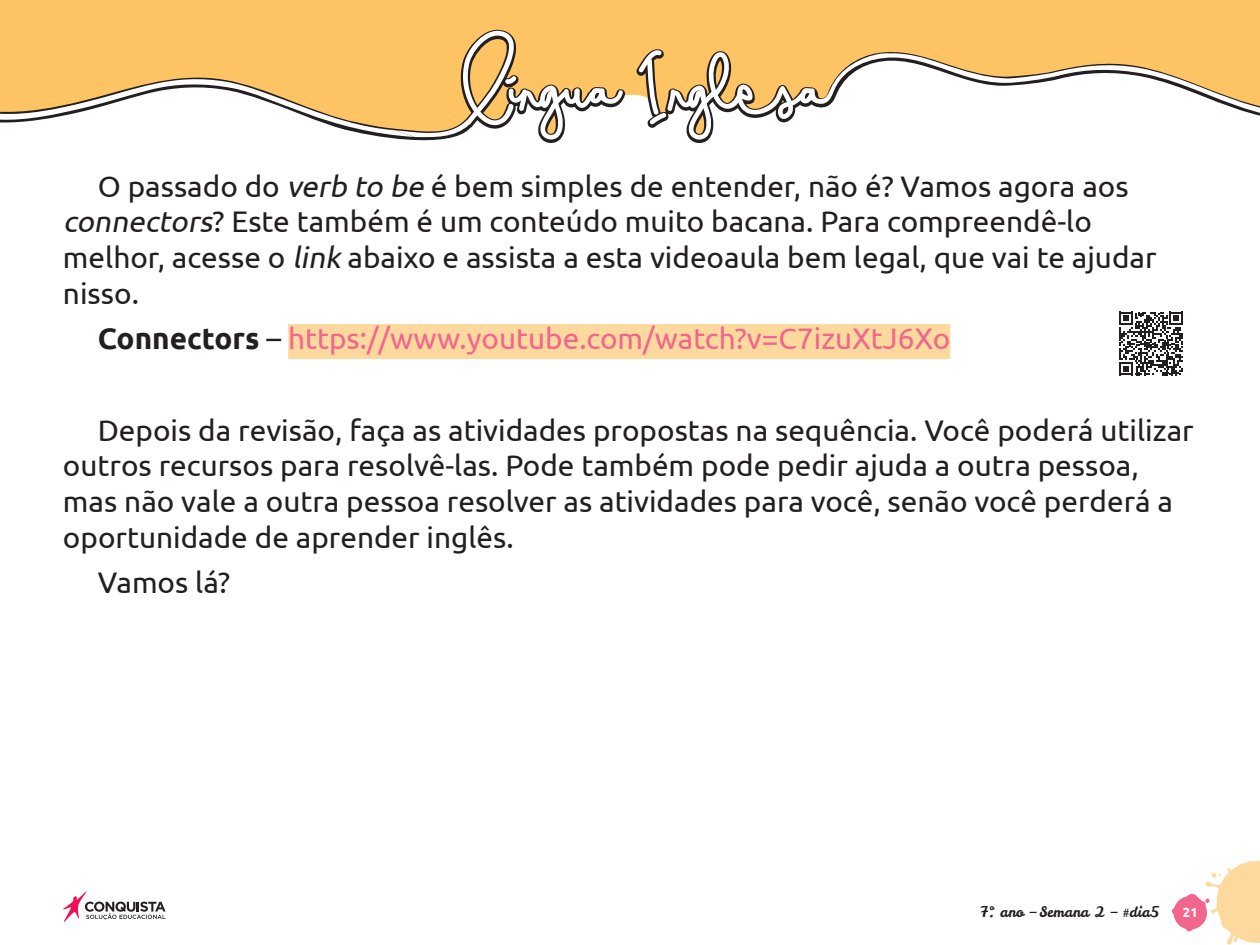
<style>
.page{position:relative;width:1260px;height:945px;background:#fff}
.page>*{position:absolute;margin:0;border:0;box-sizing:border-box;transform-origin:0 0}
.t1{font:29.75px/35.7px "Ubuntu";color:#231f20}
.t2{font:29.75px "Ubuntu";color:#f1668d}
.t3{font:14.35px "Leckerli One";color:#231f20}
.t4{font:700 13.12px "Ubuntu";color:#fff}
.s1{font-style:italic}
.s2{font-weight:700;color:#231f20}
.s3{color:#231f20}
</style>
<div class="page">
<svg style="left:1172px;top:861px;width:88px;height:84px"></svg>
<svg style="left:63px;top:891px;width:103px;height:31px"></svg>
<div style="left:0;top:0;width:1260px;height:52px;background:#fec463"></div>
<svg style="left:636px;top:48px;width:200px;height:95px"></svg>
<svg style="left:0;top:52px;width:1260px;height:85px"></svg>
<svg style="left:341px;top:30px;width:285px;height:113px"></svg>
<div style="left:288px;top:324px;width:662px;height:35px;background:#fed99e"></div>
<svg style="left:1119px;top:312px;width:64px;height:63px"></svg>
<p class="t1" style="left:63px;top:167px;width:1095px;text-indent:35px">O passado do <span class="s1">verb to be</span> é bem simples de entender, não é? Vamos agora aos <span class="s1">connectors</span>? Este também é um conteúdo muito bacana. Para compreendê-lo melhor, acesse o <span class="s1">link</span> abaixo e assista a esta videoaula bem legal, que vai te ajudar nisso.</p>
<p class="t2" style="left:98px;top:321px;width:854px"><span class="s2">Connectors</span> <span class="s3">–</span> https://www.youtube.com/watch?v=C7izuXtJ6Xo</p>
<p class="t1" style="left:63px;top:411px;width:1132px;text-indent:35px">Depois da revisão, faça as atividades propostas na sequência. Você poderá utilizar outros recursos para resolvê-las. Pode também pode pedir ajuda a outra pessoa, mas não vale a outra pessoa resolver as atividades para você, senão você perderá a oportunidade de aprender inglês.</p>
<p class="t1" style="left:98px;top:564px;width:134px">Vamos lá?</p>
<p class="t3" style="left:980px;top:903px;width:181px">7º. ano – Semana 2 – #dia5</p>
<p class="t4" style="left:1183px;top:905px;width:16px">21</p>
</div>
